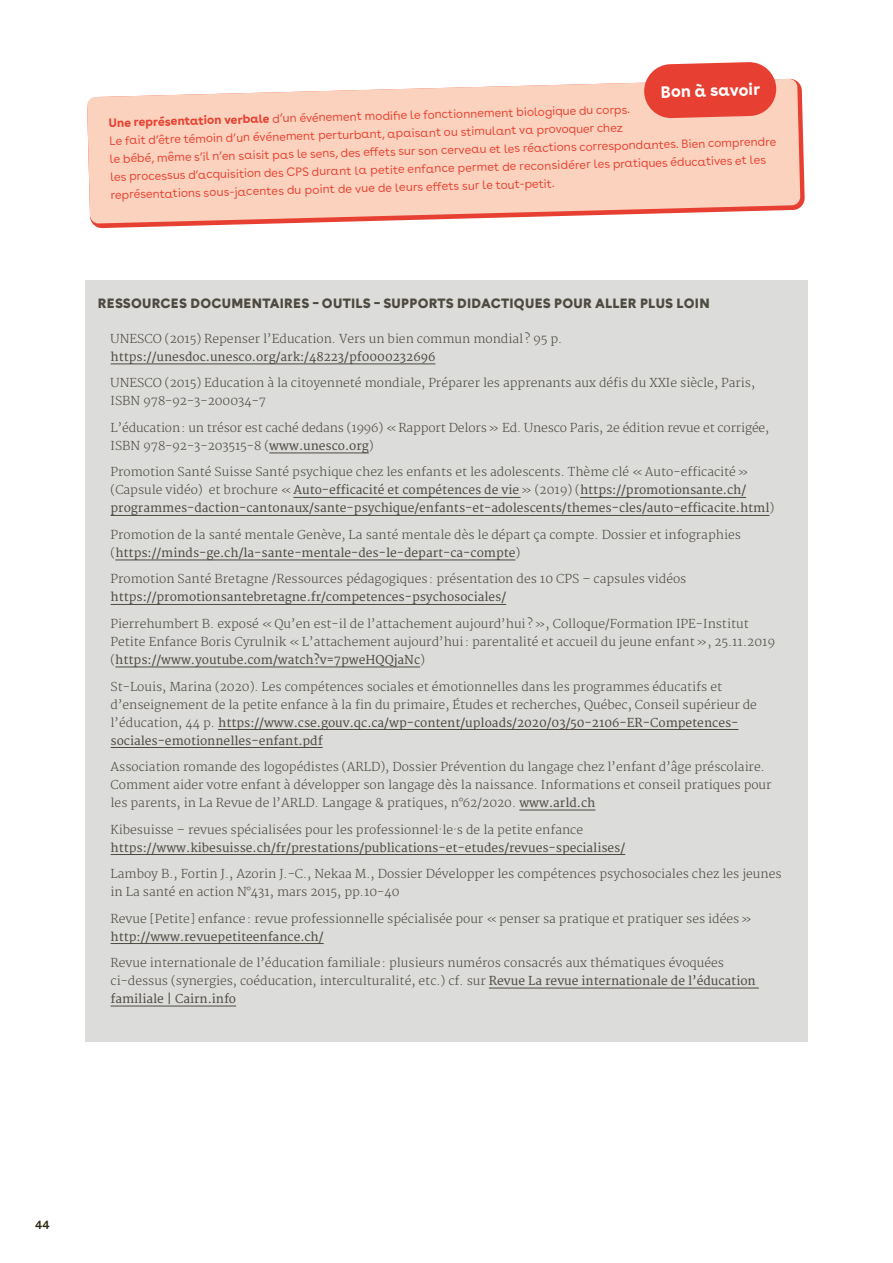
<style>
.page{position:relative;width:893px;height:1263px;background:#fff}
.page>*{position:absolute;margin:0;border:0;box-sizing:border-box;transform-origin:0 0}
.t1{font:700 16.5px "Buenos Aires";color:#fff}
.t2{font:900 13.5px "Buenos Aires";letter-spacing:.02em;color:#4e4a40}
.t3{font:300 12px/18px "Merriweather";color:#4e4a40}
.t4{font:12px/18px "Merriweather";color:#4e4a40}
.t5{font:12px/18.5px "Buenos Aires";color:#e74032}
.t6{font:600 12px "Buenos Aires";color:#2f2912}
.s1{font-weight:700}
.s2{font-weight:400}
.s3{font-weight:300}
</style>
<div class="page">
<div style="left:85px;top:281px;width:723px;height:761px;background:#dcdcdb"></div>
<hr style="left:111px;top:364px;width:324px;height:1px;background:#4e4a40">
<hr style="left:269px;top:453px;width:100px;height:1px;background:#4e4a40">
<hr style="left:293px;top:497px;width:228px;height:1px;background:#4e4a40">
<hr style="left:580px;top:497px;width:166px;height:1px;background:#4e4a40">
<hr style="left:111px;top:515px;width:658px;height:1px;background:#4e4a40">
<hr style="left:115px;top:560px;width:400px;height:1px;background:#4e4a40">
<hr style="left:111px;top:604px;width:395px;height:1px;background:#4e4a40">
<hr style="left:115px;top:667px;width:305px;height:1px;background:#4e4a40">
<hr style="left:218px;top:729px;width:520px;height:1px;background:#4e4a40">
<hr style="left:111px;top:747px;width:212px;height:1px;background:#4e4a40">
<hr style="left:519px;top:810px;width:76px;height:1px;background:#4e4a40">
<hr style="left:111px;top:854px;width:514px;height:1px;background:#4e4a40">
<hr style="left:111px;top:943px;width:213px;height:1px;background:#4e4a40">
<hr style="left:489px;top:988px;width:270px;height:1px;background:#4e4a40">
<hr style="left:111px;top:1006px;width:125px;height:1px;background:#4e4a40">
<svg style="left:93px;top:84px;width:712px;height:144px"></svg>
<svg style="left:87px;top:79px;width:713px;height:145px;background:#fad2bf"></svg>
<svg style="left:644px;top:62px;width:133px;height:56px;background:#e95548"></svg>
<h1 class="t1" style="left:661px;top:77px;width:101px;rotate:-1deg">Bon à savoir</h1>
<p class="t5" style="left:109px;top:109px;width:523px;rotate:-1deg"><span class="s1">Une représentation verbale</span> d’un événement modifi e le fonctionnement biologique du corps.<br>Le fait d’être témoin d’un événement perturbant, apaisant ou stimulant va provoquer chez</p>
<p class="t5" style="left:110px;top:146px;width:668px;rotate:-1deg">le bébé, même s’il n’en saisit pas le sens, des eff ets sur son cerveau et les réactions correspondantes. Bien comprendre les processus d’acquisition des CPS durant la petite enfance permet de reconsidérer les pratiques éducatives et les représentations sous-jacentes du point de vue de leurs eff ets sur le tout-petit.</p>
<p class="t2" style="left:98px;top:291px;width:613px">RESSOURCES DOCUMENTAIRES – OUTILS – SUPPORTS DIDACTIQUES POUR ALLER PLUS LOIN</p>
<p class="t3" style="left:111px;top:330px;width:453px">UNESCO (2015) Repenser l’Education. Vers un bien commun mondial ? 95 p.</p>
<p class="t4" style="left:111px;top:348px;width:326px">https://unesdoc.unesco.org/ark:/48223/pf0000232696</p>
<p class="t3" style="left:111px;top:375px;width:646px">UNESCO (2015) Education à la citoyenneté mondiale, Préparer les apprenants aux défis du XXIe siècle, Paris,<br>ISBN 978-92-3-200034-7</p>
<p class="t3" style="left:111px;top:419px;width:660px">L’éducation: un trésor est caché dedans (1996) «Rapport Delors» Ed. Unesco Paris, 2e édition revue et corrigée,<br>ISBN 978-92-3-203515-8 (<span class="s2">www.unesco.org</span>)</p>
<p class="t4" style="left:111px;top:464px;width:665px"><span class="s3">Promotion Santé Suisse Santé psychique chez les enfants et les adolescents. Thème clé «Auto-efficacité» (Capsule vidéo) et brochure «</span>Auto-efficacité et compétences de vie<span class="s3">» (2019) (</span>https://promotionsante.ch/ programmes-daction-cantonaux/sante-psychique/enfants-et-adolescents/themes-cles/auto-efficacite.html<span class="s3">)</span></p>
<p class="t3" style="left:111px;top:526px;width:632px">Promotion de la santé mentale Genève, La santé mentale dès le départ ça compte. Dossier et infographies (<span class="s2">https://minds-ge.ch/la-sante-mentale-des-le-depart-ca-compte</span>)</p>
<p class="t3" style="left:111px;top:571px;width:577px">Promotion Santé Bretagne /Ressources pédagogiques: présentation des 10 CPS – capsules vidéos</p>
<p class="t4" style="left:111px;top:589px;width:397px">https://promotionsantebretagne.fr/competences-psychosociales/</p>
<p class="t3" style="left:111px;top:615px;width:666px">Pierrehumbert B. exposé «Qu’en est-il de l’attachement aujourd’hui ?», Colloque/Formation IPE-Institut<br>Petite Enfance Boris Cyrulnik «L’attachement aujourd’hui: parentalité et accueil du jeune enfant», 25.11.2019 (<span class="s2">https://www.youtube.com/watch?v=7pweHQQjaNc</span>)</p>
<p class="t3" style="left:111px;top:678px;width:648px">St-Louis, Marina (2020). Les compétences sociales et émotionnelles dans les programmes éducatifs et d’enseignement de la petite enfance à la fin du primaire, Études et recherches, Québec, Conseil supérieur de l’éducation, 44 p. <span class="s2">https://www.cse.gouv.qc.ca/wp-content/uploads/2020/03/50-2106-ER-Competences&shy;sociales-emotionnelles-enfant.pdf</span></p>
<p class="t3" style="left:111px;top:758px;width:662px">Association romande des logopédistes (ARLD), Dossier Prévention du langage chez l’enfant d’âge préscolaire.<br>Comment aider votre enfant à développer son langage dès la naissance. Informations et conseil pratiques pour les parents, in La Revue de l’ARLD. Langage &amp; pratiques, n°62/2020. <span class="s2">www.arld.ch</span></p>
<p class="t3" style="left:111px;top:821px;width:474px">Kibesuisse – revues spécialisées pour les professionnel·le·s de la petite enfance</p>
<p class="t4" style="left:111px;top:839px;width:516px">https://www.kibesuisse.ch/fr/prestations/publications-et-etudes/revues-specialises/</p>
<p class="t3" style="left:111px;top:865px;width:672px">Lamboy B., Fortin J., Azorin J.-C., Nekaa M., Dossier Développer les compétences psychosociales chez les jeunes in La santé en action N°431, mars 2015, pp.10-40</p>
<p class="t3" style="left:111px;top:910px;width:643px">Revue [Petite] enfance: revue professionnelle spécialisée pour «penser sa pratique et pratiquer ses idées»</p>
<p class="t4" style="left:111px;top:928px;width:215px">http://www.revuepetiteenfance.ch/</p>
<p class="t3" style="left:111px;top:954px;width:647px">Revue internationale de l’éducation familiale: plusieurs numéros consacrés aux thématiques évoquées ci-dessus (synergies, coéducation, interculturalité, etc.) cf. sur <span class="s2">Revue La revue internationale de l’éducation familiale | Cairn.info</span></p>
<p class="t6" style="left:35px;top:1214px;width:16px">44</p>
</div>
